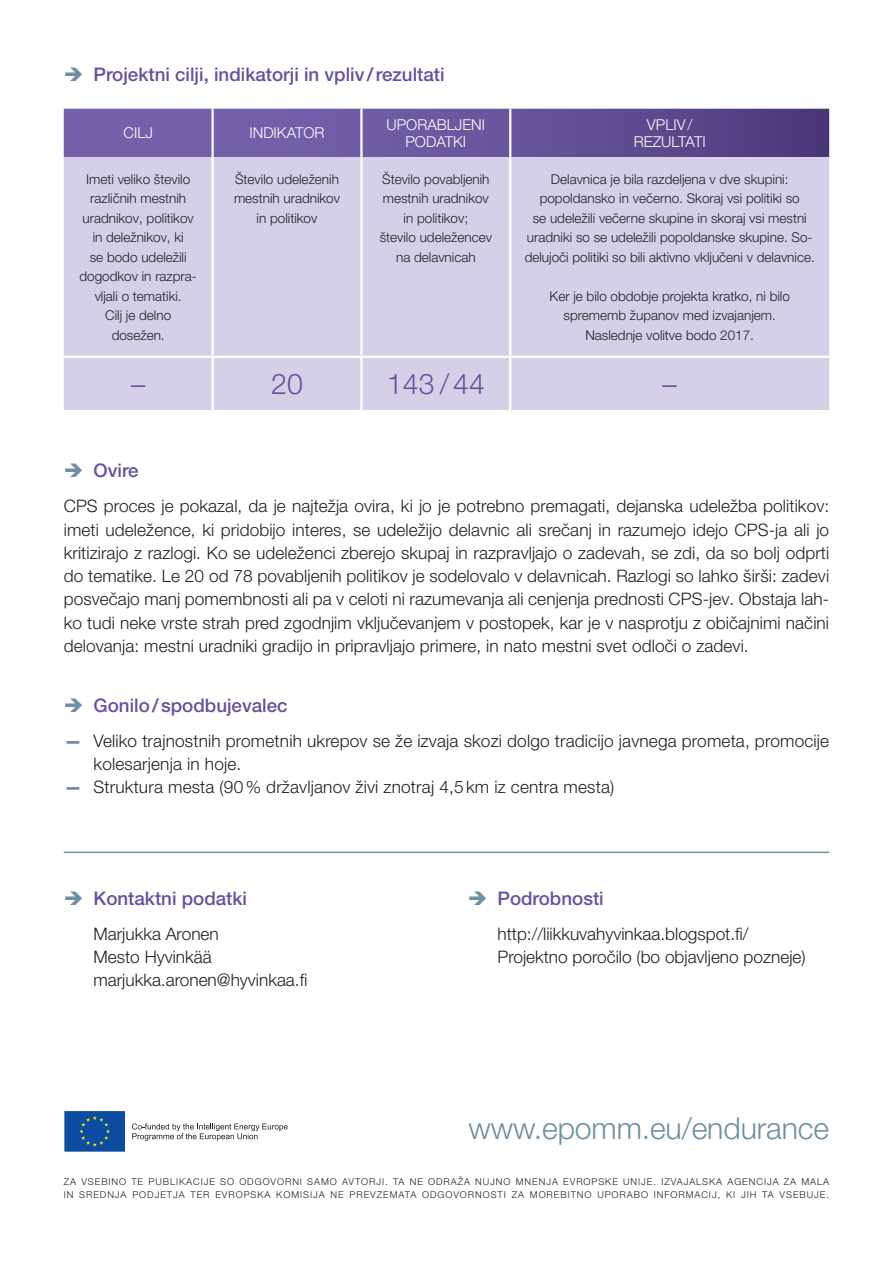
<style>
.page{position:relative;width:893px;height:1263px;background:#fff}
.page>*{position:absolute;margin:0;border:0;box-sizing:border-box;transform-origin:0 0}
.t1{font:300 30.3px "Helvetica Neue LT Pro";letter-spacing:-.005em;color:#6c91a2}
.t2{font:300 28.5px "Helvetica Neue LT Pro";letter-spacing:.005em;color:#6850a1}
.t3{font:500 18.75px "Helvetica Neue LT Pro";color:#6850a1}
.t4{font:300 17.25px/23.2px "Helvetica Neue LT Pro";letter-spacing:.005em;color:#231f20}
.t5{font:300 15px "Helvetica Neue LT Pro";color:#fff}
.t6{font:300 13.5px/19.5px "Helvetica Neue LT Pro";color:#231f20;text-align:center}
.t7{font:300 9.45px "Helvetica Neue LT Pro";letter-spacing:.155em;color:#231f20}
.s1{font-weight:900;color:#6c91a2}
</style>
<div class="page">
<svg style="left:64px;top:1111px;width:61px;height:41px;background:#17549e"></svg>
<svg style="left:132px;top:1123px;width:156px;height:18px"></svg>
<svg style="left:64px;top:109px;width:765px;height:48px;background:#675399"></svg>
<div style="left:64px;top:157px;width:765px;height:253px;background:#d5d0e7"></div>
<hr style="left:211px;top:109px;width:3px;height:48px;background:#fff">
<hr style="left:360px;top:109px;width:3px;height:48px;background:#fff">
<hr style="left:509px;top:109px;width:2px;height:48px;background:#fff">
<hr style="left:211px;top:157px;width:3px;height:199px;background:#fff">
<hr style="left:360px;top:157px;width:3px;height:199px;background:#fff">
<hr style="left:509px;top:157px;width:2px;height:199px;background:#fff">
<hr style="left:64px;top:356px;width:149px;height:2px;background:#fff">
<hr style="left:213px;top:356px;width:148px;height:2px;background:#fff">
<hr style="left:211px;top:358px;width:3px;height:52px;background:#fff">
<hr style="left:361px;top:356px;width:149px;height:2px;background:#fff">
<hr style="left:360px;top:358px;width:3px;height:52px;background:#fff">
<hr style="left:510px;top:356px;width:319px;height:2px;background:#fff">
<hr style="left:509px;top:358px;width:2px;height:52px;background:#fff">
<hr style="left:64px;top:851px;width:765px;height:2px;background:#6c91a2">
<p class="t3" style="left:94px;top:64px;width:353px">Projektni cilji, indikatorji in vpliv/rezultati</p>
<p class="t5" style="left:123px;top:124px;width:31px">Cilj</p>
<p class="t5" style="left:249px;top:124px;width:24px">Indikator</p>
<p class="t5" style="left:387px;top:116px;width:22px">Upora</p>
<p class="t5" style="left:437px;top:116px;width:48px">bljeni</p>
<p class="t5" style="left:405px;top:132px;width:10px">podatki</p>
<p class="t5" style="left:647px;top:116px;width:16px">Vpliv</p>
<p class="t5" style="left:687px;top:116px;width:6px">/</p>
<p class="t5" style="left:634px;top:132px;width:19px">Rezultati</p>
<p class="t6" style="left:80px;top:169px;width:119px">Imeti veliko število različnih mestnih uradnikov, politikov in deležnikov, ki<br>se bodo udeležili dogodkov in razpra&shy;vljali o tematiki.<br>Cilj je delno dosežen.</p>
<p class="t6" style="left:234px;top:169px;width:108px">Število udeleženih mestnih uradnikov in politikov</p>
<p class="t6" style="left:380px;top:169px;width:114px">Število povabljenih mestnih uradnikov in politikov;<br>število udeležencev na delavnicah</p>
<p class="t6" style="left:525px;top:169px;width:292px">Delavnica je bila razdeljena v dve skupini: popoldansko in večerno. Skoraj vsi politiki so<br>se udeležili večerne skupine in skoraj vsi mestni uradniki so se udeležili popoldanske skupine. So&shy;delujoči politiki so bili aktivno vključeni v delavnice.</p>
<p class="t6" style="left:550px;top:286px;width:242px">Ker je bilo obdobje projekta kratko, ni bilo sprememb županov med izvajanjem.<br>Naslednje volitve bodo 2017.</p>
<h2 class="t2" style="left:131px;top:367px;width:16px">–</h2>
<h2 class="t2" style="left:271px;top:367px;width:33px">20</h2>
<h2 class="t2" style="left:387px;top:367px;width:100px">143 /44</h2>
<h2 class="t2" style="left:663px;top:367px;width:16px">–</h2>
<p class="t3" style="left:94px;top:460px;width:47px">Ovire</p>
<p class="t4" style="left:64px;top:494px;width:767px;text-align:justify">CPS proces je pokazal, da je najtežja ovira, ki jo je potrebno premagati, dejanska udeležba politikov: imeti udeležence, ki pridobijo interes, se udeležijo delavnic ali srečanj in razumejo idejo CPS-ja ali jo kritizirajo z razlogi. Ko se udeleženci zberejo skupaj in razpravljajo o zadevah, se zdi, da so bolj odprti do tematike. Le 20 od 78 povabljenih politikov je sodelovalo v delavnicah. Razlogi so lahko širši: zadevi posvečajo manj pomembnosti ali pa v celoti ni razumevanja ali cenjenja prednosti CPS-jev. Obstaja lah&shy;ko tudi neke vrste strah pred zgodnjim vključevanjem v postopek, kar je v nasprotju z običajnimi načini delovanja: mestni uradniki gradijo in pripravljajo primere, in nato mestni svet odloči o zadevi.</p>
<p class="t3" style="left:94px;top:694px;width:196px">Gonilo/spodbujevalec</p>
<p class="t4" style="left:94px;top:729px;width:737px;text-indent:-29px"><span class="s1">—</span> Veliko trajnostnih prometnih ukrepov se že izvaja skozi dolgo tradicijo javnega prometa, promocije kolesarjenja in hoje.</p>
<p class="t4" style="left:65px;top:775px;width:551px"><span class="s1">—</span> Struktura mesta (90% državljanov živi znotraj 4,5 km iz centra mesta)</p>
<p class="t3" style="left:94px;top:887px;width:155px">Kontaktni podatki</p>
<p class="t4" style="left:94px;top:922px;width:215px">Marjukka Aronen<br>Mesto Hyvinkää marjukka.aronen@hyvinkaa.fi</p>
<p class="t3" style="left:497px;top:887px;width:108px">Podrobnosti</p>
<p class="t4" style="left:497px;top:922px;width:310px">http://liikkuvahyvinkaa.blogspot.fi/<br>Projektno poročilo (bo objavljeno pozneje)</p>
<h1 class="t1" style="left:469px;top:1110px;width:362px">www.epomm.eu/endurance</h1>
<p class="t7" style="left:64px;top:1175px;width:25px">Za vse</p>
<p class="t7" style="left:101px;top:1175px;width:75px">bino te publikaci</p>
<p class="t7" style="left:204px;top:1175px;width:25px">je so</p>
<p class="t7" style="left:239px;top:1175px;width:32px">odgovor</p>
<p class="t7" style="left:292px;top:1175px;width:24px">ni samo</p>
<p class="t7" style="left:342px;top:1175px;width:8px">avtor</p>
<p class="t7" style="left:376px;top:1175px;width:60px">ji. Ta ne odra</p>
<p class="t7" style="left:458px;top:1175px;width:120px">ža nujno mnenja Evropske</p>
<p class="t7" style="left:623px;top:1175px;width:49px">unije. Izva</p>
<p class="t7" style="left:684px;top:1175px;width:14px">jalska</p>
<p class="t7" style="left:727px;top:1175px;width:82px">agencija za mala</p>
<p class="t7" style="left:64px;top:1189px;width:24px">i n sred</p>
<p class="t7" style="left:107px;top:1189px;width:33px">nja pod</p>
<p class="t7" style="left:155px;top:1189px;width:44px">jetja ter</p>
<p class="t7" style="left:215px;top:1189px;width:15px">Evropska</p>
<p class="t7" style="left:276px;top:1189px;width:7px">komisi</p>
<p class="t7" style="left:313px;top:1189px;width:45px">ja ne prevzemata</p>
<p class="t7" style="left:422px;top:1189px;width:32px">odgovor</p>
<p class="t7" style="left:475px;top:1189px;width:15px">nosti</p>
<p class="t7" style="left:512px;top:1189px;width:8px">za</p>
<p class="t7" style="left:530px;top:1189px;width:9px">more</p>
<p class="t7" style="left:560px;top:1189px;width:45px">bitno upora</p>
<p class="t7" style="left:634px;top:1189px;width:39px">bo informaci</p>
<p class="t7" style="left:712px;top:1189px;width:75px">j, ki jih ta vse</p>
<p class="t7" style="left:800px;top:1189px;width:31px">buje.</p>
</div>
